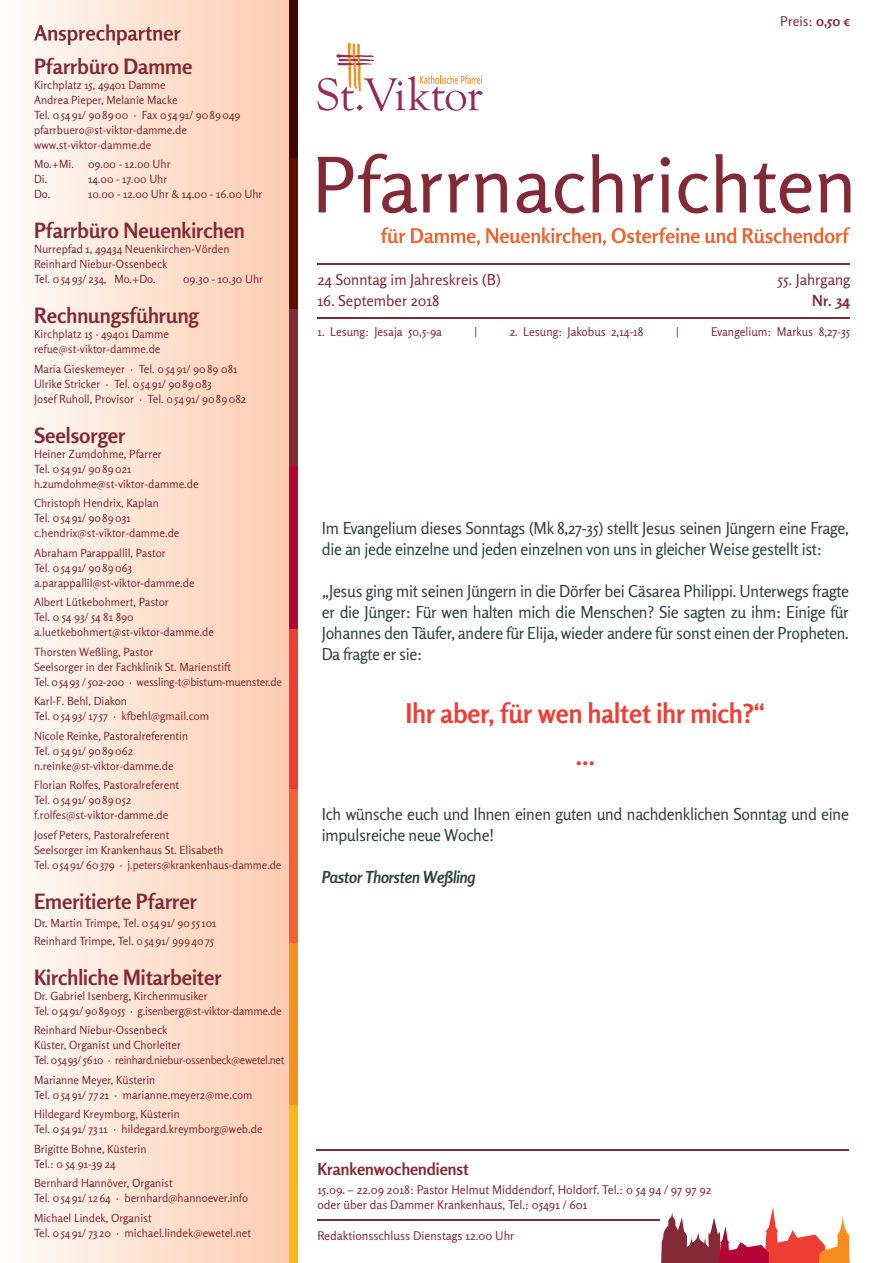
<style>
.page{position:relative;width:893px;height:1263px;background:#fff}
.page>*{position:absolute;margin:0;border:0;box-sizing:border-box;transform-origin:0 0}
.t1{font:700 27px/42px "Rosario";color:#ee3e34;text-align:center}
.t2{font:700 21px "Rosario";color:#842936}
.t3{font:16.5px/21px "Rosario";letter-spacing:-.02em;color:#2d4143}
.t4{font:italic 700 16.5px "Rosario";letter-spacing:-.02em;color:#2d4143}
.t5{font:700 16.5px "Rosario";color:#842936}
.t6{font:15px "Rosario";color:#842936}
.t7{font:700 15px "Rosario";color:#842936}
.t8{font:13.5px "Rosario";color:#842936}
.t9{font:12px/15px "Rosario";color:#842936}
.t10{font:11.25px/15px "Rosario";color:#842936}
.t11{font:11.25px/15px "Rosario";letter-spacing:-.02em;color:#842936}
.s1{font-weight:700}
</style>
<div class="page">
<div style="left:0;top:0;width:291px;height:1263px;background:linear-gradient(to right,#fefdfa,#fccbaf)"></div>
<div style="left:289px;top:628px;width:8px;height:170px;background:#ee3e34"></div>
<div style="left:289px;top:790px;width:8px;height:162px;background:#f2642f"></div>
<div style="left:289px;top:943px;width:8px;height:168px;background:#f68e1e"></div>
<div style="left:289px;top:1105px;width:8px;height:158px;background:#fcb814"></div>
<div style="left:289px;top:305px;width:8px;height:170px;background:#842936"></div>
<div style="left:289px;top:467px;width:8px;height:162px;background:#b50536"></div>
<div style="left:289px;top:147px;width:8px;height:162px;background:#5a1000"></div>
<div style="left:289px;top:0;width:8px;height:158px;background:#430500"></div>
<svg style="left:317px;top:154px;width:533px;height:59px"></svg>
<svg style="left:34px;top:24px;width:147px;height:21px;background:#dcb5af"></svg>
<hr style="left:317px;top:264px;width:533px;height:1px;background:#842936">
<hr style="left:317px;top:317px;width:533px;height:2px;background:#842936">
<svg style="left:661px;top:1207px;width:189px;height:56px"></svg>
<svg style="left:381px;top:227px;width:469px;height:19px"></svg>
<svg style="left:317px;top:43px;width:166px;height:68px"></svg>
<hr style="left:316px;top:1149px;width:533px;height:2px;background:#842936">
<hr style="left:317px;top:1219px;width:343px;height:1px;background:#842936">
<h2 class="t2" style="left:34px;top:53px;width:160px">Pfarrbüro Damme</h2>
<p class="t10" style="left:34px;top:77px;width:208px">Kirchplatz 15, 49401 Damme<br>Andrea Pieper, Melanie Macke<br>Tel. 0 54 91/ 90 89 00 · Fax 0 54 91/ 90 89 049 pfarrbuero@st-viktor-damme.de www.st-viktor-damme.de</p>
<p class="t10" style="left:34px;top:157px;width:41px">Mo.+Mi.</p>
<p class="t10" style="left:88px;top:157px;width:84px">09.00 - 12.00 Uhr</p>
<p class="t10" style="left:34px;top:172px;width:15px">Di.</p>
<p class="t10" style="left:88px;top:172px;width:81px">14.00 - 17.00 Uhr</p>
<p class="t10" style="left:34px;top:187px;width:18px">Do.</p>
<p class="t10" style="left:88px;top:187px;width:176px">10.00 - 12.00 Uhr &amp; 14.00 - 16.00 Uhr</p>
<h2 class="t2" style="left:34px;top:218px;width:212px">Pfarrbüro Neuenkirchen</h2>
<p class="t10" style="left:34px;top:242px;width:197px">Nurrepfad 1, 49434 Neuenkirchen-Vörden<br>Reinhard Niebur-Ossenbeck<br>Tel. 0 54 93/ 234, Mo.+Do.</p>
<p class="t10" style="left:183px;top:272px;width:82px">09.30 - 10.30 Uhr</p>
<h2 class="t2" style="left:34px;top:303px;width:166px">Rechnungsführung</h2>
<p class="t10" style="left:34px;top:327px;width:137px">Kirchplatz 15 · 49401 Damme refue@st-viktor-damme.de</p>
<p class="t10" style="left:34px;top:361px;width:214px">Maria Gieskemeyer · Tel. 0 54 91/ 90 89 081<br>Ulrike Stricker · Tel. 0 54 91/ 90 89 083<br>Josef Ruholl, Provisor · Tel. 0 54 91/ 90 89 082</p>
<h2 class="t2" style="left:34px;top:422px;width:93px">Seelsorger</h2>
<p class="t10" style="left:34px;top:446px;width:166px">Heiner Zumdohme, Pfarrer<br>Tel. 0 54 91/ 90 89 021 h.zumdohme@st-viktor-damme.de</p>
<p class="t10" style="left:34px;top:496px;width:147px">Christoph Hendrix, Kaplan<br>Tel. 0 54 91/ 90 89 031 c.hendrix@st-viktor-damme.de</p>
<p class="t10" style="left:34px;top:545px;width:162px">Abraham Parappallil, Pastor<br>Tel. 0 54 91/ 90 89 063 a.parappallil@st-viktor-damme.de</p>
<p class="t10" style="left:34px;top:595px;width:182px">Albert Lütkebohmert, Pastor<br>Tel. 0 54 93/ 54 81 890 a.luetkebohmert@st-viktor-damme.de</p>
<p class="t10" style="left:34px;top:644px;width:250px">Thorsten Weßling, Pastor<br>Seelsorger in der Fachklinik St. Marienstift<br>Tel. 0 54 93 / 502-200 · wessling-t@bistum-muenster.de</p>
<p class="t10" style="left:34px;top:694px;width:177px">Karl-F. Behl, Diakon<br>Tel. 0 54 93/ 17 57 · kfbehl@gmail.com</p>
<p class="t10" style="left:34px;top:728px;width:156px">Nicole Reinke, Pastoralreferentin<br>Tel. 0 54 91/ 90 89 062 n.reinke@st-viktor-damme.de</p>
<p class="t10" style="left:34px;top:778px;width:147px">Florian Rolfes, Pastoralreferent<br>Tel. 0 54 91/ 90 89 052 f.rolfes@st-viktor-damme.de</p>
<p class="t10" style="left:34px;top:827px;width:249px">Josef Peters, Pastoralreferent<br>Seelsorger im Krankenhaus St. Elisabeth<br>Tel. 0 54 91/ 60 379 · j.peters@krankenhaus-damme.de</p>
<h2 class="t2" style="left:34px;top:888px;width:165px">Emeritierte Pfarrer</h2>
<p class="t10" style="left:34px;top:914px;width:184px;line-height:18px">Dr. Martin Trimpe, Tel. 0 54 91/ 90 55 101<br>Reinhard Trimpe, Tel. 0 54 91/ 999 40 75</p>
<h2 class="t2" style="left:34px;top:964px;width:189px">Kirchliche Mitarbeiter</h2>
<p class="t11" style="left:34px;top:988px;width:249px">Dr. Gabriel Isenberg, Kirchenmusiker<br>Tel. 0 54 91/ 90 89 055 · g.isenberg@st-viktor-damme.de</p>
<p class="t10" style="left:34px;top:1023px;width:252px">Reinhard Niebur-Ossenbeck<br>Küster, Organist und Chorleiter<br>Tel. 0 54 93/ 56 10 · reinhard.niebur-ossenbeck@ewetel.net</p>
<p class="t10" style="left:34px;top:1072px;width:220px">Marianne Meyer, Küsterin<br>Tel. 0 54 91/ 77 21 · marianne.meyer2@me.com</p>
<p class="t10" style="left:34px;top:1107px;width:230px">Hildegard Kreymborg, Küsterin<br>Tel. 0 54 91/ 73 11 · hildegard.kreymborg@web.de</p>
<p class="t10" style="left:34px;top:1141px;width:114px">Brigitte Bohne, Küsterin<br>Tel.: 0 54 91-39 24</p>
<p class="t10" style="left:34px;top:1176px;width:216px">Bernhard Hannöver, Organist<br>Tel. 0 54 91/ 12 64 · bernhard@hannoever.info</p>
<p class="t10" style="left:34px;top:1210px;width:219px">Michael Lindek, Organist<br>Tel. 0 54 91/ 73 20 · michael.lindek@ewetel.net</p>
<p class="t8" style="left:780px;top:14px;width:72px">Preis: <span class="s1">0,50 €</span></p>
<h3 class="t6" style="left:317px;top:271px;width:185px">24 Sonntag im Jahreskreis (B)</h3>
<h3 class="t6" style="left:777px;top:271px;width:74px">55. Jahrgang</h3>
<h3 class="t6" style="left:317px;top:292px;width:124px">16. September 2018</h3>
<h3 class="t7" style="left:812px;top:292px;width:40px">Nr. 34</h3>
<p class="t9" style="left:317px;top:324px;width:126px">1. Lesung: Jesaja 50,5-9a</p>
<p class="t9" style="left:474px;top:324px;width:4px">|</p>
<p class="t9" style="left:510px;top:324px;width:135px">2. Lesung: Jakobus 2,14-18</p>
<p class="t9" style="left:676px;top:324px;width:4px">|</p>
<p class="t9" style="left:711px;top:324px;width:141px">Evangelium: Markus 8,27-35</p>
<h3 class="t3" style="left:322px;top:517px;width:529px">Im Evangelium dieses Sonntags (Mk 8,27-35) stellt Jesus seinen Jüngern eine Frage, die an jede einzelne und jeden einzelnen von uns in gleicher Weise gestellt ist:</h3>
<p class="t3" style="left:322px;top:580px;width:529px;text-align:justify">„Jesus ging mit seinen Jüngern in die Dörfer bei Cäsarea Philippi. Unterwegs fragte er die Jünger: Für wen halten mich die Menschen? Sie sagten zu ihm: Einige für Johannes den Täufer, andere für Elija, wieder andere für sonst einen der Propheten.<br>Da fragte er sie:</p>
<h1 class="t1" style="left:406px;top:692px;width:361px">Ihr aber, für wen haltet ihr mich?“ …</h1>
<h3 class="t3" style="left:322px;top:803px;width:529px">Ich wünsche euch und Ihnen einen guten und nachdenklichen Sonntag und eine impulsreiche neue Woche!</h3>
<h3 class="t4" style="left:322px;top:866px;width:156px">Pastor Thorsten Weßling</h3>
<h3 class="t5" style="left:317px;top:1158px;width:153px">Krankenwochendienst</h3>
<p class="t9" style="left:317px;top:1182px;width:395px">15.09. – 22.09 2018: Pastor Helmut Middendorf, Holdorf. Tel.: 0 54 94 / 97 97 92 oder über das Dammer Krankenhaus, Tel.: 05491 / 601</p>
<p class="t9" style="left:317px;top:1228px;width:198px">Redaktionsschluss Dienstags 12.00 Uhr</p>
</div>
